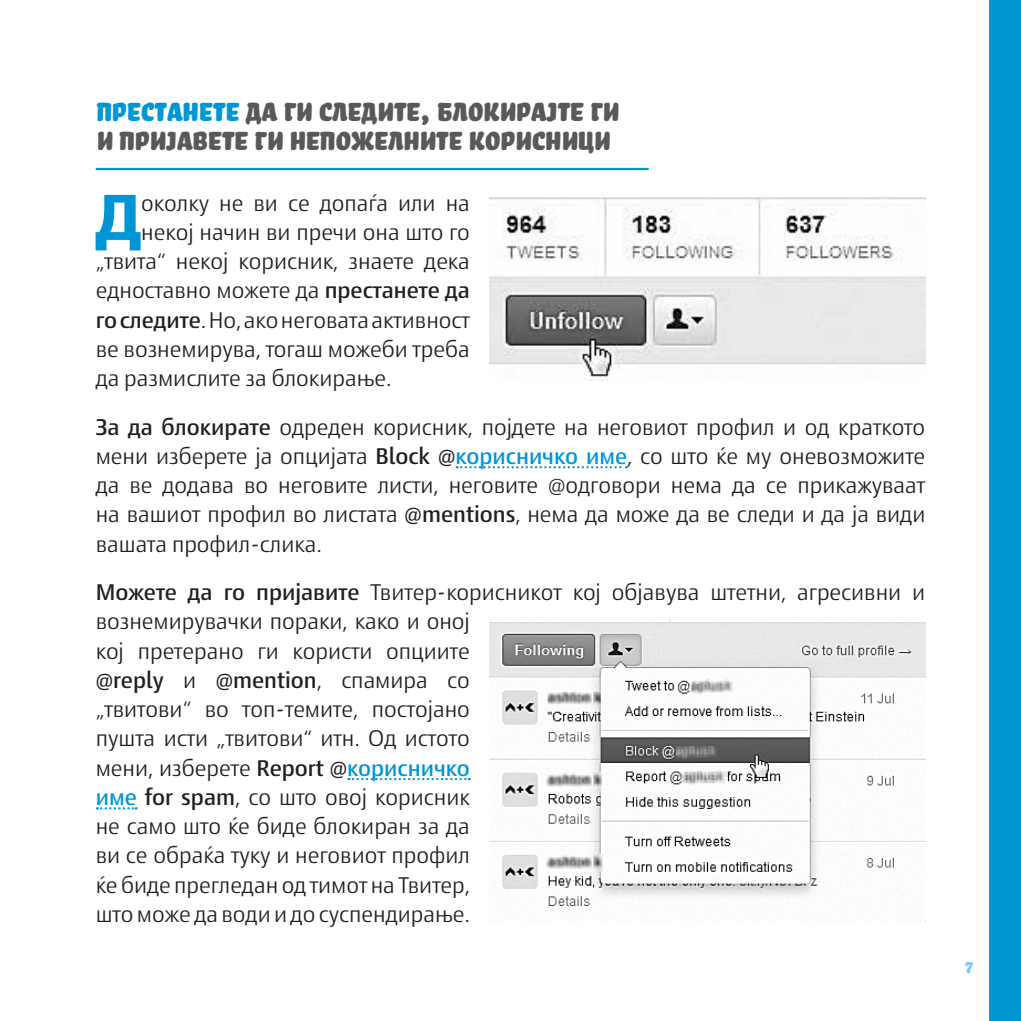
<style>
.page{position:relative;width:1021px;height:1021px;background:#fff}
.page>*{position:absolute;margin:0;border:0;box-sizing:border-box;transform-origin:0 0}
.t1{font:700 64.35px "Den Haag Nova";color:#0096d6}
.t2{font:33.75px/29.2px "Bello Pro mk";color:#58595b}
.t3{font:300 22.5px/29.2px "Den Haag Nova";color:#231f20;text-align:justify}
.t4{font:20.25px "Bello Pro mk";color:#80cbeb}
.s1{color:#0096d6}
.s2{font-weight:500}
.s3{font-weight:500;color:#0096d6}
</style>
<div class="page">
<div style="left:989px;top:0;width:31px;height:1020px;background:#0096d6"></div>
<svg style="left:456px;top:466px;width:171px;height:2px"></svg>
<svg style="left:348px;top:778px;width:122px;height:2px"></svg>
<svg style="left:97px;top:807px;width:40px;height:2px"></svg>
<hr style="left:96px;top:168px;width:552px;height:2px;background:#0096d6">
<img style="left:489px;top:197px;width:436px;height:183px">
<img style="left:489px;top:620px;width:436px;height:286px">
<h2 class="t2" style="left:96px;top:96px;width:524px"><span class="s1">Престанете</span> да ги следите, блокирајте ги и пријавете ги непожелните корисници</h2>
<h1 class="t1" style="left:96px;top:169px;width:47px">Д</h1>
<p class="t3" style="left:141px;top:187px;width:330px">околку не ви се допаѓа или на</p>
<p class="t3" style="left:141px;top:216px;width:330px">некој начин ви пречи она што го</p>
<p class="t3" style="left:96px;top:245px;width:376px">„твита“ некој корисник, знаете дека</p>
<p class="t3" style="left:96px;top:275px;width:376px">едноставно можете да <span class="s2">престанете да</span></p>
<p class="t3" style="left:96px;top:304px;width:376px"><span class="s2">го следите</span>. Но, ако неговата активност</p>
<p class="t3" style="left:96px;top:333px;width:376px">ве вознемирува, тогаш можеби треба</p>
<p class="t3" style="left:96px;top:362px;width:297px">да размислите за блокирање.</p>
<p class="t3" style="left:96px;top:411px;width:831px"><span class="s2">За да блокирате</span> одреден корисник, појдете на неговиот профил и од краткото мени изберете ја опцијата <span class="s2">Block @</span><span class="s3">корисничко име</span>, со што ќе му оневозможите да ве додава во неговите листи, неговите @одговори нема да се прикажуваат на вашиот профил во листата <span class="s2">@mentions</span>, нема да може да ве следи и да ја види вашата профил-слика.</p>
<p class="t3" style="left:96px;top:576px;width:831px;text-align:left"><span class="s2">Можете да го пријавите</span> Твитер-корисникот кој објавува штетни, агресивни и вознемирувачки пораки, како и оној<br>кој претерано ги користи опциите<br><span class="s2">@reply</span> и <span class="s2">@mention</span>, спамира со<br>„твитови“ во топ-темите, постојано<br>пушта исти „твитови“ итн. Од истото<br>мени, изберете <span class="s2">Report @</span><span class="s3">корисничко<br>име</span> <span class="s2">for spam</span>, со што овој корисник<br>не само што ќе биде блокиран за да<br>ви се обраќа туку и неговиот профил<br>ќе биде прегледан од тимот на Твитер,<br>што може да води и до суспендирање.</p>
<p class="t4" style="left:964px;top:950px;width:10px">7</p>
</div>
